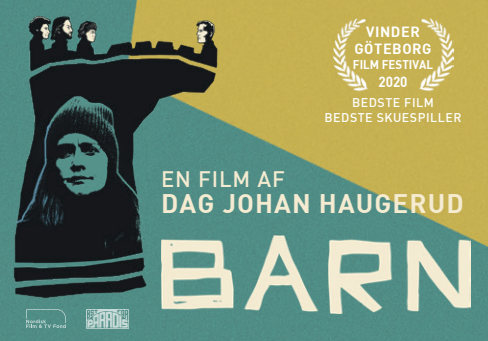
<style>
.page{position:relative;width:488px;height:341px;background:#fff}
.page>*{position:absolute;margin:0;border:0;box-sizing:border-box;transform-origin:0 0}
.t1{font:26.4px "DIN Bold";letter-spacing:.04em;color:#f4ebd1}
.t2{font:22px "DIN Medium";letter-spacing:.04em;color:#f4ebd1}
.t3{font:14.4px/17.2px "DIN Bold";letter-spacing:.04em;color:#fff;text-align:center}
.t4{font:14.4px "DIN Bold";letter-spacing:.04em;color:#fff;scale:.93 1}
.t5{font:12.4px/14.8px "DIN Medium";letter-spacing:.04em;color:#fff;text-align:center}
.t6{font:12.4px "DIN Bold";color:#fff;scale:.93 1}
</style>
<div class="page">
<img style="left:0;top:0;width:488px;height:340px">
<img style="left:0;top:0;width:239px;height:310px">
<img style="left:161px;top:235px;width:309px;height:78px">
<img style="left:86px;top:309px;width:43px;height:18px">
<svg style="left:26px;top:309px;width:40px;height:18px"></svg>
<img style="left:334px;top:19px;width:119px;height:76px">
<p class="t3" style="left:354px;top:23px;width:79px">VINDER<br>GÖTEBORG</p>
<p class="t6" style="left:353px;top:57px;width:88px">FILM FESTIVAL</p>
<p class="t4" style="left:378px;top:72px;width:33px">2020</p>
<p class="t5" style="left:324px;top:95px;width:138px">BEDSTE FILM<br>BEDSTE SKUESPILLER</p>
<h2 class="t2" style="left:161px;top:164px;width:125px">EN FILM AF</h2>
<h1 class="t1" style="left:161px;top:186px;width:304px">DAG JOHAN HAUGERUD</h1>
</div>
